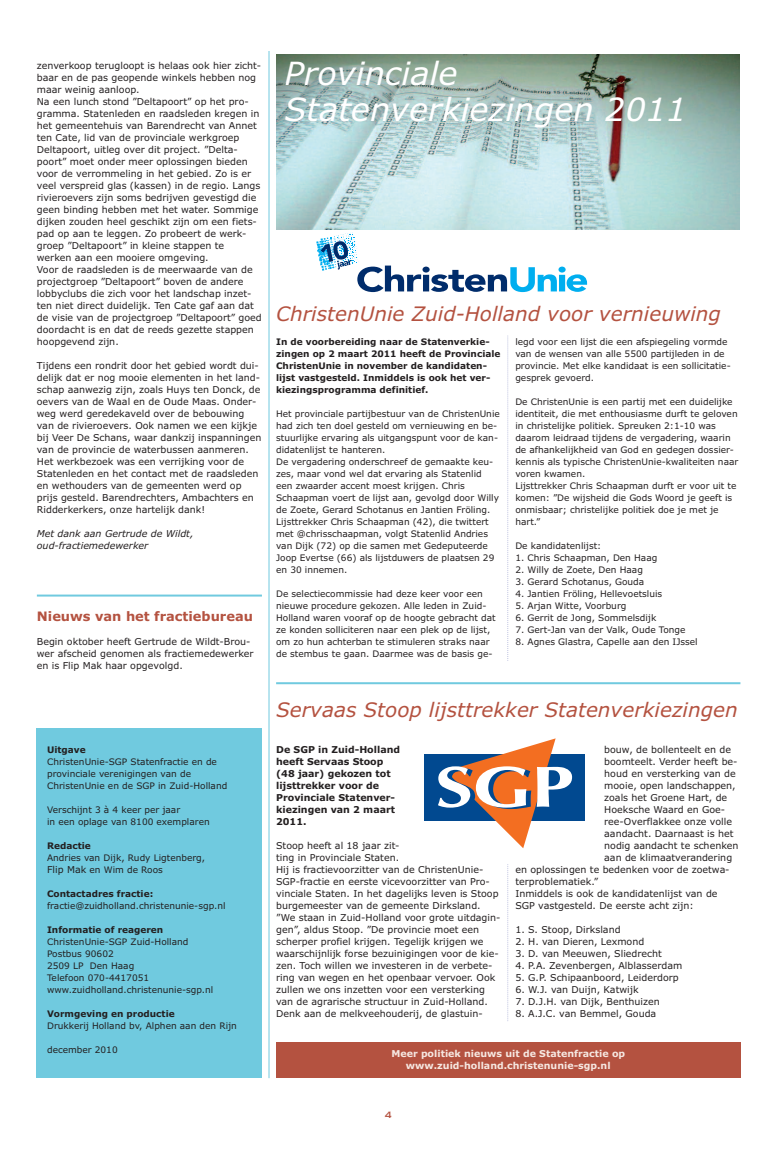
<style>
.page{position:relative;width:783px;height:1151px;background:#fff}
.page>*{position:absolute;margin:0;border:0;box-sizing:border-box;transform-origin:0 0}
.t1{font:italic 32px/36px "Verdana";color:#fff}
.t2{font:italic 20px "Verdana";color:#b45240}
.t3{font:700 13px "Verdana";color:#b45240}
.t4{font:12px "Copperplate";color:#b45240}
.t5{font:9.5px/12px "Verdana";color:#231f20}
.t6{font:700 9.5px/12px "Verdana";color:#231f20}
.t7{font:700 9.5px/12px "Verdana";color:#f6e8e2;text-align:center}
.t8{font:italic 9.5px/12px "Verdana";color:#231f20}
.t9{font:9px/12px "Verdana";color:#231f20}
.t10{font:700 9px/12px "Verdana";color:#231f20}
.s1{font-size:9.5px}
</style>
<div class="page">
<div style="left:37px;top:728px;width:225px;height:350px;background:#70cadf"></div>
<hr style="left:268px;top:51px;width:1px;height:1027px;background:#70cadf">
<svg style="left:507px;top:335px;width:1px;height:326px"></svg>
<div style="left:276px;top:53px;width:470px;height:177px;background:linear-gradient(to bottom,#fff,#fff)"></div>
<img style="left:276px;top:54px;width:463px;height:176px">
<hr style="left:276px;top:682px;width:464px;height:2px;background:#70cadf">
<div style="left:424px;top:754px;width:160px;height:67px;background:#014990"></div>
<svg style="left:438px;top:738px;width:135px;height:110px"></svg>
<svg style="left:316px;top:233px;width:271px;height:59px"></svg>
<div style="left:276px;top:1042px;width:464px;height:36px;background:#b45240"></div>
<svg style="left:507px;top:864px;width:1px;height:157px"></svg>
<hr style="left:37px;top:595px;width:225px;height:2px;background:#70cadf">
<p class="t5" style="left:37px;top:59px;width:226px">zenverkoop terugloopt is helaas ook hier zicht&shy;baar en de pas geopende winkels hebben nog maar weinig aanloop.<br>Na een lunch stond ”Deltapoort” op het pro&shy;gramma. Statenleden en raadsleden kregen in het gemeentehuis van Barendrecht van Annet ten Cate, lid van de provinciale werkgroep Deltapoort, uitleg over dit project. ”Delta&shy;poort” moet onder meer oplossingen bieden voor de verrommeling in het gebied. Zo is er veel verspreid glas (kassen) in de regio. Langs rivieroevers zijn soms bedrijven gevestigd die geen binding hebben met het water. Sommige dijken zouden heel geschikt zijn om een fiets&shy;pad op aan te leggen. Zo probeert de werk&shy;groep ”Deltapoort” in kleine stappen te<br>werken aan een mooiere omgeving.<br>Voor de raadsleden is de meerwaarde van de projectgroep ”Deltapoort” boven de andere lobbyclubs die zich voor het landschap inzet&shy;ten niet direct duidelijk. Ten Cate gaf aan dat de visie van de projectgroep ”Deltapoort” goed doordacht is en dat de reeds gezette stappen hoopgevend zijn.</p>
<p class="t5" style="left:37px;top:359px;width:226px">Tijdens een rondrit door het gebied wordt dui&shy;delijk dat er nog mooie elementen in het land&shy;schap aanwezig zijn, zoals Huys ten Donck, de oevers van de Waal en de Oude Maas. Onder&shy;weg werd geredekaveld over de bebouwing van de rivieroevers. Ook namen we een kijkje bij Veer De Schans, waar dankzij inspanningen van de provincie de waterbussen aanmeren.<br>Het werkbezoek was een verrijking voor de Statenleden en het contact met de raadsleden en wethouders van de gemeenten werd op prijs gesteld. Barendrechters, Ambachters en Ridderkerkers, onze hartelijk dank!</p>
<p class="t8" style="left:37px;top:527px;width:158px">Met dank aan Gertrude de Wildt, oud-fractiemedewerker</p>
<h3 class="t3" style="left:37px;top:608px;width:217px">Nieuws van het fractiebureau</h3>
<p class="t5" style="left:37px;top:635px;width:218px">Begin oktober heeft Gertrude de Wildt-Brou&shy;wer afscheid genomen als fractiemedewerker en is Flip Mak haar opgevolgd.</p>
<p class="t10" style="left:47px;top:743px;width:40px">Uitgave</p>
<p class="t9" style="left:47px;top:755px;width:182px">ChristenUnie-SGP Statenfractie en de provinciale verenigingen van de<br>ChristenUnie en de SGP in Zuid-Holland</p>
<p class="t9" style="left:47px;top:803px;width:164px">Verschijnt 3 à 4 keer per jaar<br>in een oplage van 8100 exemplaren</p>
<p class="t10" style="left:47px;top:839px;width:45px">Redactie</p>
<p class="t9" style="left:47px;top:851px;width:160px">Andries van Dijk, Rudy Ligtenberg,<br><span class="s1">Flip Mak</span> en Wim de Roos</p>
<p class="t10" style="left:47px;top:887px;width:108px">Contactadres fractie:</p>
<p class="t9" style="left:47px;top:899px;width:180px">fractie@zuidholland.christenunie-sgp.nl</p>
<p class="t10" style="left:47px;top:923px;width:118px">Informatie of reageren</p>
<p class="t9" style="left:47px;top:935px;width:168px">ChristenUnie-SGP Zuid-Holland<br>Postbus 90602<br>2509 LP Den Haag<br>Telefoon 070-4417051 www.zuidholland.christenunie-sgp.nl</p>
<p class="t10" style="left:47px;top:1007px;width:129px">Vormgeving en productie</p>
<p class="t9" style="left:47px;top:1019px;width:191px">Drukkerij Holland bv, Alphen aan den Rijn</p>
<p class="t9" style="left:47px;top:1043px;width:72px">december 2010</p>
<h1 class="t1" style="left:284px;top:56px;width:403px">Provinciale<br>Statenverkiezingen 2011</h1>
<h2 class="t2" style="left:276px;top:302px;width:446px">ChristenUnie Zuid-Holland voor vernieuwing</h2>
<p class="t10" style="left:276px;top:335px;width:226px">In de voorbereiding naar de Statenverkie&shy;zingen op 2 maart 2011 heeft de Provinciale ChristenUnie in november de kandidaten&shy;lijst vastgesteld. Inmiddels is ook het ver&shy;kiezingsprogramma definitief.</p>
<p class="t9" style="left:276px;top:407px;width:225px">Het provinciale partijbestuur van de ChristenUnie had zich ten doel gesteld om vernieuwing en be&shy;stuurlijke ervaring als uitgangspunt voor de kan&shy;didatenlijst te hanteren.<br>De vergadering onderschreef de gemaakte keu&shy;zes, maar vond wel dat ervaring als Statenlid een zwaarder accent moest krijgen. Chris Schaapman voert de lijst aan, gevolgd door Willy de Zoete, Gerard Schotanus en Jantien Fröling.<br>Lijsttrekker Chris Schaapman (42), die twittert met @chrisschaapman, volgt Statenlid Andries van Dijk (72) op die samen met Gedeputeerde Joop Evertse (66) als lijstduwers de plaatsen 29 en 30 innemen.</p>
<p class="t9" style="left:276px;top:587px;width:221px">De selectiecommissie had deze keer voor een nieuwe procedure gekozen. Alle leden in Zuid-Holland waren vooraf op de hoogte gebracht dat ze konden solliciteren naar een plek op de lijst, om zo hun achterban te stimuleren straks naar de stembus te gaan. Daarmee was de basis ge-</p>
<p class="t9" style="left:515px;top:335px;width:217px">legd voor een lijst die een afspiegeling vormde van de wensen van alle 5500 partijleden in de provincie. Met elke kandidaat is een sollicitatie&shy;gesprek gevoerd.</p>
<p class="t9" style="left:515px;top:395px;width:224px">De ChristenUnie is een partij met een duidelijke identiteit, die met enthousiasme durft te geloven in christelijke politiek. Spreuken 2:1-10 was daarom leidraad tijdens de vergadering, waarin de afhankelijkheid van God en gedegen dossier&shy;kennis als typische ChristenUnie-kwaliteiten naar voren kwamen.<br>Lijsttrekker Chris Schaapman durft er voor uit te komen: ”De wijsheid die Gods Woord je geeft is onmisbaar; christelijke politiek doe je met je hart.”</p>
<p class="t9" style="left:515px;top:539px;width:87px">De kandidatenlijst:</p>
<p class="t9" style="left:515px;top:551px;width:143px">1. Chris Schaapman, Den Haag</p>
<p class="t9" style="left:515px;top:563px;width:129px">2. Willy de Zoete, Den Haag</p>
<p class="t9" style="left:515px;top:575px;width:130px">3. Gerard Schotanus, Gouda</p>
<p class="t9" style="left:515px;top:587px;width:148px">4. Jantien Fröling, Hellevoetsluis</p>
<p class="t9" style="left:515px;top:599px;width:113px">5. Arjan Witte, Voorburg</p>
<p class="t9" style="left:515px;top:611px;width:142px">6. Gerrit de Jong, Sommelsdijk</p>
<p class="t9" style="left:515px;top:623px;width:172px">7. Gert-Jan van der Valk, Oude Tonge</p>
<p class="t9" style="left:515px;top:635px;width:184px">8. Agnes Glastra, Capelle aan den IJssel</p>
<h2 class="t2" style="left:276px;top:698px;width:463px">Servaas Stoop lijsttrekker Statenverkiezingen</h2>
<p class="t6" style="left:276px;top:743px;width:125px">De SGP in Zuid-Holland heeft Servaas Stoop (48 jaar) gekozen tot lijsttrekker voor de<br>Provinciale Statenver&shy;kiezingen van 2 maart<br>2011.</p>
<p class="t5" style="left:276px;top:839px;width:226px">Stoop heeft al 18 jaar zit-<br>ting in Provinciale Staten.<br>Hij is fractievoorzitter van de ChristenUnie-SGP-fractie en eerste vicevoorzitter van Pro&shy;vinciale Staten. In het dagelijks leven is Stoop burgemeester van de gemeente Dirksland. ”We staan in Zuid-Holland voor grote uitdagin&shy;gen”, aldus Stoop. ”De provincie moet een scherper profiel krijgen. Tegelijk krijgen we waarschijnlijk forse bezuinigingen voor de kie&shy;zen. Toch willen we investeren in de verbete&shy;ring van wegen en het openbaar vervoer. Ook zullen we ons inzetten voor een versterking van de agrarische structuur in Zuid-Holland.<br>Denk aan de melkveehouderij, de glastuin-</p>
<p class="t5" style="left:604px;top:743px;width:128px">bouw, de bollenteelt en de</p>
<p class="t5" style="left:604px;top:755px;width:135px">boomteelt. Verder heeft be-</p>
<p class="t5" style="left:604px;top:767px;width:133px">houd en versterking van de</p>
<p class="t5" style="left:604px;top:779px;width:133px">mooie, open landschappen,</p>
<p class="t5" style="left:604px;top:791px;width:124px">zoals het Groene Hart, de</p>
<p class="t5" style="left:604px;top:803px;width:122px">Hoeksche Waard en Goe-</p>
<p class="t5" style="left:604px;top:815px;width:129px">ree-Overflakkee onze volle</p>
<p class="t5" style="left:604px;top:827px;width:131px">aandacht. Daarnaast is het</p>
<p class="t5" style="left:604px;top:839px;width:136px">nodig aandacht te schenken</p>
<p class="t5" style="left:604px;top:851px;width:129px">aan de klimaatverandering</p>
<p class="t5" style="left:515px;top:863px;width:215px">en oplossingen te bedenken voor de zoetwa-</p>
<p class="t5" style="left:515px;top:875px;width:84px">terproblematiek.”</p>
<p class="t5" style="left:515px;top:887px;width:204px">Inmiddels is ook de kandidatenlijst van de</p>
<p class="t5" style="left:515px;top:899px;width:180px">SGP vastgesteld. De eerste acht zijn:</p>
<p class="t5" style="left:515px;top:923px;width:107px">1. S. Stoop, Dirksland</p>
<p class="t5" style="left:515px;top:935px;width:130px">2. H. van Dieren, Lexmond</p>
<p class="t5" style="left:515px;top:947px;width:148px">3. D. van Meeuwen, Sliedrecht</p>
<p class="t5" style="left:515px;top:959px;width:168px">4. P.A. Zevenbergen, Alblasserdam</p>
<p class="t5" style="left:515px;top:971px;width:165px">5. G.P. Schipaanboord, Leiderdorp</p>
<p class="t5" style="left:515px;top:983px;width:125px">6. W.J. van Duijn, Katwijk</p>
<p class="t5" style="left:515px;top:995px;width:146px">7. D.J.H. van Dijk, Benthuizen</p>
<p class="t5" style="left:515px;top:1007px;width:142px">8. A.J.C. van Bemmel, Gouda</p>
<p class="t7" style="left:391px;top:1047px;width:235px">Meer politiek nieuws uit de Statenfractie op www.zuid-holland.christenunie-sgp.nl</p>
<p class="t4" style="left:385px;top:1107px;width:9px">4</p>
</div>
